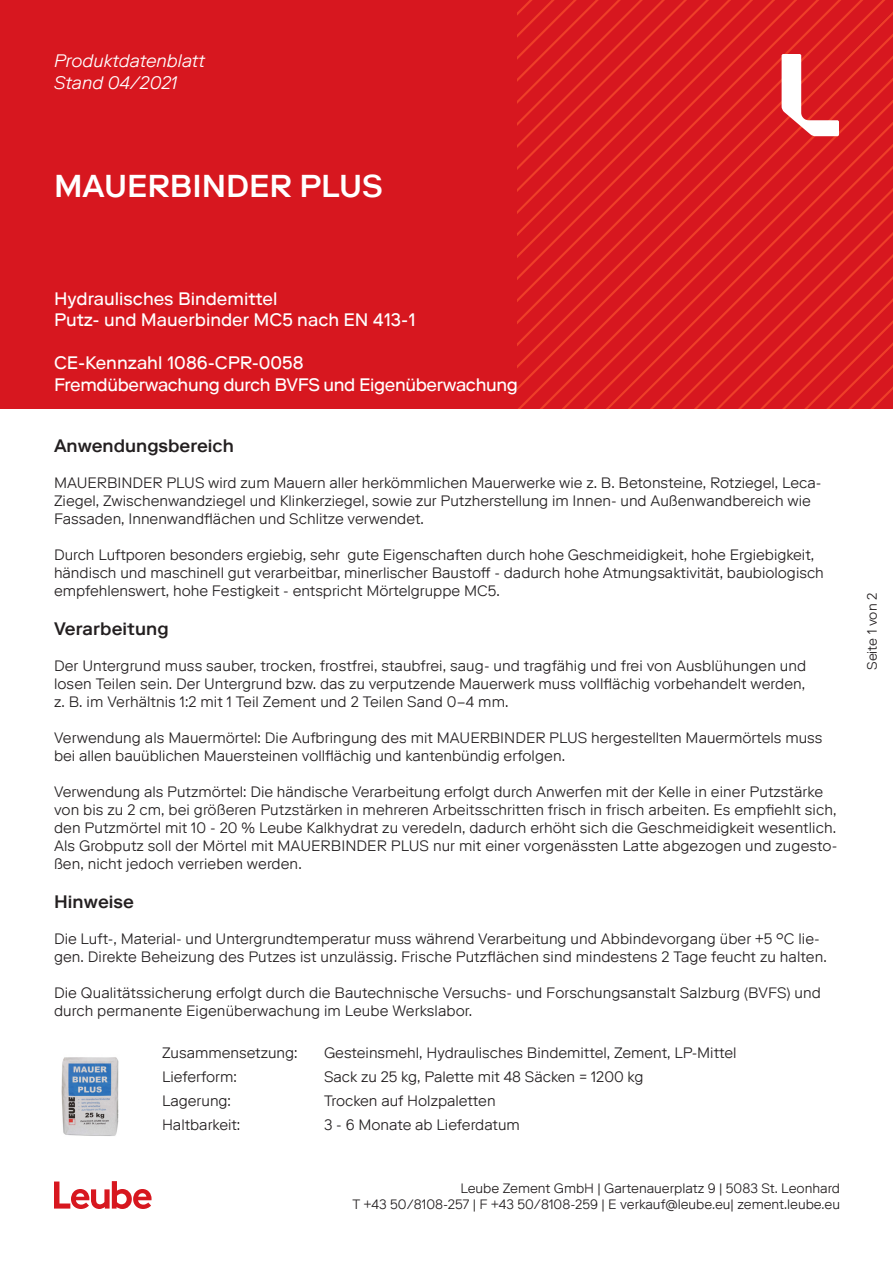
<style>
.page{position:relative;width:893px;height:1263px;background:#fff}
.page>*{position:absolute;margin:0;border:0;box-sizing:border-box;transform-origin:0 0}
.t1{font:500 31.5px "Riforma LLTT";color:#fff}
.t2{font:18px "Riforma LLTT";color:#fff}
.t3{font:18px "Riforma LLTT";letter-spacing:-.02em;color:#fff}
.t4{font:500 18px "Riforma LLTT";color:#231f20}
.t5{font:italic 300 18px "Riforma LLTT";color:#fff}
.Fließtext_schwarz{font:300 15px/18px "Riforma LLTT";color:#231f20}
.t6{font:300 13.5px "Riforma LLTT";color:#231f20}
</style>
<div class="page">
<div style="left:0;top:0;width:893px;height:408px;background:#d7171f"></div>
<svg style="left:518px;top:1px;width:375px;height:407px"></svg>
<svg style="left:54px;top:1181px;width:98px;height:28px"></svg>
<img style="left:61px;top:1057px;width:58px;height:79px">
<p class="t5" style="left:54px;top:50px;width:152px">Produktdatenblatt</p>
<p class="t5" style="left:54px;top:71px;width:125px">Stand 04/2021</p>
<p class="t1" style="left:54px;top:165px;width:330px">MAUERBINDER PLUS</p>
<p class="t2" style="left:54px;top:287px;width:225px">Hydraulisches Bindemittel</p>
<p class="t2" style="left:54px;top:308px;width:363px">Putz- und Mauerbinder MC5 nach EN 413-1</p>
<p class="t2" style="left:54px;top:352px;width:251px">CE-Kennzahl 1086-CPR-0058</p>
<p class="t3" style="left:54px;top:373px;width:465px">Fremdüberwachung durch BVFS und Eigenüberwachung</p>
<p class="t4" style="left:54px;top:435px;width:181px">Anwendungsbereich</p>
<p class="Fließtext_schwarz" style="left:54px;top:474px;width:769px">MAUERBINDER PLUS wird zum Mauern aller herkömmlichen Mauerwerke wie z. B. Betonsteine, Rotziegel, Leca-<br>Ziegel, Zwischenwandziegel und Klinkerziegel, sowie zur Putzherstellung im Innen- und Außenwandbereich wie<br>Fassaden, Innenwandflächen und Schlitze verwendet.</p>
<p class="Fließtext_schwarz" style="left:54px;top:546px;width:771px">Durch Luftporen besonders ergiebig, sehr gute Eigenschaften durch hohe Geschmeidigkeit, hohe Ergiebigkeit, händisch und maschinell gut verarbeitbar, minerlischer Baustoff - dadurch hohe Atmungsaktivität, baubiologisch empfehlenswert, hohe Festigkeit - entspricht Mörtelgruppe MC5.</p>
<p class="t4" style="left:54px;top:618px;width:116px">Verarbeitung</p>
<p class="Fließtext_schwarz" style="left:54px;top:657px;width:754px;text-align:justify">Der Untergrund muss sauber, trocken, frostfrei, staubfrei, saug- und tragfähig und frei von Ausblühungen und losen Teilen sein. Der Untergrund bzw. das zu verputzende Mauerwerk muss vollflächig vorbehandelt werden, z. B. im Verhältnis 1:2 mit 1 Teil Zement und 2 Teilen Sand 0–4 mm.</p>
<p class="Fließtext_schwarz" style="left:54px;top:729px;width:770px">Verwendung als Mauermörtel: Die Aufbringung des mit MAUERBINDER PLUS hergestellten Mauermörtels muss bei allen bauüblichen Mauersteinen vollflächig und kantenbündig erfolgen.</p>
<p class="Fließtext_schwarz" style="left:54px;top:783px;width:785px">Verwendung als Putzmörtel: Die händische Verarbeitung erfolgt durch Anwerfen mit der Kelle in einer Putzstärke von bis zu 2 cm, bei größeren Putzstärken in mehreren Arbeitsschritten frisch in frisch arbeiten. Es empfiehlt sich, den Putzmörtel mit 10 - 20 % Leube Kalkhydrat zu veredeln, dadurch erhöht sich die Geschmeidigkeit wesentlich.<br>Als Grobputz soll der Mörtel mit MAUERBINDER PLUS nur mit einer vorgenässten Latte abgezogen und zugesto&shy;ßen, nicht jedoch verrieben werden.</p>
<p class="t4" style="left:54px;top:891px;width:82px">Hinweise</p>
<p class="Fließtext_schwarz" style="left:54px;top:930px;width:774px">Die Luft-, Material- und Untergrundtemperatur muss während Verarbeitung und Abbindevorgang über +5 °C lie&shy;gen. Direkte Beheizung des Putzes ist unzulässig. Frische Putzflächen sind mindestens 2 Tage feucht zu halten.</p>
<p class="Fließtext_schwarz" style="left:54px;top:984px;width:768px">Die Qualitätssicherung erfolgt durch die Bautechnische Versuchs- und Forschungsanstalt Salzburg (BVFS) und durch permanente Eigenüberwachung im Leube Werkslabor.</p>
<p class="Fließtext_schwarz" style="left:162px;top:1044px;width:137px">Zusammensetzung:</p>
<p class="Fließtext_schwarz" style="left:324px;top:1044px;width:414px">Gesteinsmehl, Hydraulisches Bindemittel, Zement, LP-Mittel</p>
<p class="Fließtext_schwarz" style="left:162px;top:1068px;width:76px">Lieferform:</p>
<p class="Fließtext_schwarz" style="left:324px;top:1068px;width:321px">Sack zu 25 kg, Palette mit 48 Säcken = 1200 kg</p>
<p class="Fließtext_schwarz" style="left:162px;top:1092px;width:70px">Lagerung:</p>
<p class="Fließtext_schwarz" style="left:324px;top:1092px;width:173px">Trocken auf Holzpaletten</p>
<p class="Fließtext_schwarz" style="left:162px;top:1116px;width:80px">Haltbarkeit:</p>
<p class="Fließtext_schwarz" style="left:324px;top:1116px;width:197px">3 - 6 Monate ab Lieferdatum</p>
<p class="t6" style="left:460px;top:1179px;width:381px">Leube Zement GmbH | Gartenauerplatz 9 | 5083 St. Leonhard</p>
<p class="t6" style="left:352px;top:1196px;width:489px">T +43 50/8108-257 | F +43 50/8108-259 | E verkauf@leube.eu| zement.leube.eu</p>
<p class="t6" style="left:864px;top:670px;width:78px;rotate:-90deg">Seite 1 von 2</p>
</div>
